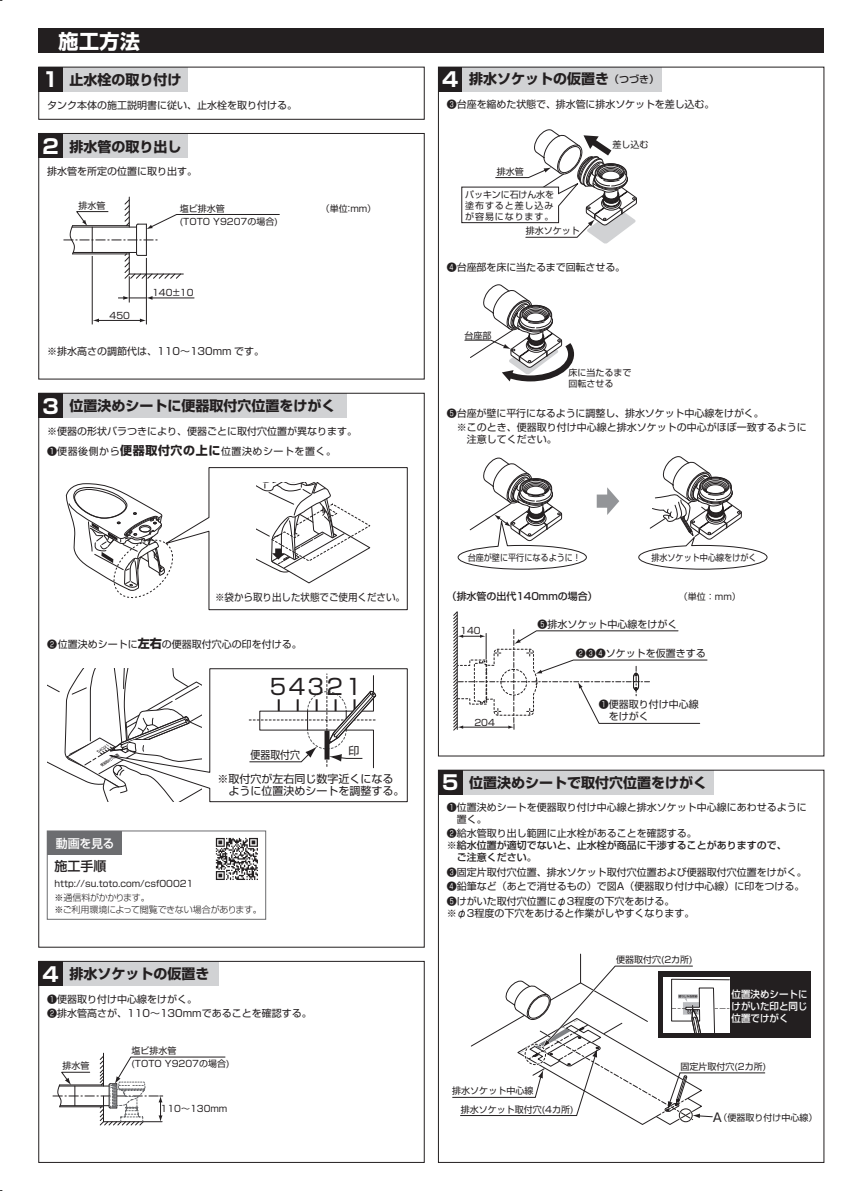
<style>
.page{position:relative;width:842px;height:1191px;background:#fff}
.page>*{position:absolute;margin:0;border:0;box-sizing:border-box;transform-origin:0 0}
.t1{font:21.7px "Shin Go Pro Regular 90 pv RKSJ H";letter-spacing:.11em;color:#231f20}
.t2{font:20px "Shin Go Pro Bold 90 pv RKSJ H";color:#fff}
.t3{font:14px "Shin Go Pro Bold 90 pv RKSJ H";color:#231f20}
.t4{font:13px "Shin Go Pro Medium 90 pv RKSJ H";color:#231f20}
.t5{font:12.1px "Shin Go Pro Regular 90 pv RKSJ H";color:#231f20}
.t6{font:12px "Shin Go Pro Medium 90 pv RKSJ H";letter-spacing:-.03em;color:#fff}
.t7{font:11px/12px "Shin Go Pro Regular 90 pv RKSJ H";color:#231f20}
.t8{font:11px "Shin Go Pro Regular 90 pv RKSJ H";color:#231f20;scale:.9 1}
.t9{font:10px/14.2px "Shin Go Pro Regular 90 pv RKSJ H";color:#231f20}
.t10{font:10px/12px "Shin Go Pro Medium 90 pv RKSJ H";color:#231f20}
.t11{font:10px "Shin Go Pro Regular 90 pv RKSJ H";letter-spacing:.05em;color:#231f20}
.t12{font:10px/12px "Shin Go Pro Medium 90 pv RKSJ H";color:#fff;text-align:justify;scale:.95 1}
.t13{font:10px "Shin Go Pro Regular 90 pv RKSJ H";color:#231f20;scale:.95 1}
.t14{font:9px/10.8px "Shin Go Pro Regular 90 pv RKSJ H";color:#231f20}
.t15{font:9px/12px "Shin Go Pro Light 90 pv RKSJ H";letter-spacing:-.035em;color:#231f20}
.t16{font:9px "Shin Go Pro Regular 90 pv RKSJ H";color:#231f20;scale:.9 1}
.s1{font-size:20px;color:#fff}
.s2{font-family:"Shin Go Pro Medium 90 pv RKSJ H"}
.s3{font-family:"Shin Go Pro Bold 90 pv RKSJ H";font-size:12px}
.s4{font-family:"Shin Go Pro Medium 90 pv RKSJ H";font-size:10px}
.s5{font-family:"Shin Go Pro Regular 90 pv RKSJ H"}
</style>
<div class="page">
<div style="left:39px;top:67px;width:24px;height:24px;background:#231f20"></div>
<div style="left:63px;top:67px;width:125px;height:24px;background:#d1d2d4"></div>
<div style="left:38px;top:67px;width:387px;height:53px;border:1px solid #231f20"></div>
<div style="left:39px;top:133px;width:24px;height:25px;background:#231f20"></div>
<div style="left:63px;top:133px;width:125px;height:25px;background:#d1d2d4"></div>
<div style="left:38px;top:133px;width:387px;height:247px;border:1px solid #231f20"></div>
<div style="left:39px;top:393px;width:24px;height:25px;background:#231f20"></div>
<div style="left:63px;top:393px;width:284px;height:25px;background:#d1d2d4"></div>
<div style="left:39px;top:29px;width:785px;height:24px;background:#231f20"></div>
<div style="left:438px;top:67px;width:25px;height:25px;background:#231f20"></div>
<div style="left:463px;top:67px;width:199px;height:25px;background:#d1d2d4"></div>
<div style="left:39px;top:962px;width:24px;height:24px;background:#231f20"></div>
<div style="left:63px;top:962px;width:156px;height:24px;background:#d1d2d4"></div>
<div style="left:38px;top:961px;width:387px;height:202px;border:1px solid #231f20"></div>
<div style="left:438px;top:770px;width:25px;height:25px;background:#231f20"></div>
<div style="left:463px;top:770px;width:250px;height:25px;background:#d1d2d4"></div>
<div style="left:438px;top:770px;width:386px;height:393px;border:1px solid #231f20"></div>
<div style="left:658px;top:971px;width:153px;height:67px;background:#231f20"></div>
<hr style="left:129px;top:197px;width:1px;height:30px;background:#231f20">
<hr style="left:146px;top:258px;width:1px;height:66px;background:#231f20">
<hr style="left:92px;top:256px;width:1px;height:68px;background:#231f20">
<svg style="left:63px;top:199px;width:217px;height:104px"></svg>
<hr style="left:97px;top:320px;width:46px;height:1px;background:#231f20">
<svg style="left:140px;top:319px;width:6px;height:3px"></svg>
<svg style="left:93px;top:319px;width:6px;height:3px"></svg>
<div style="left:47px;top:830px;width:219px;height:90px;border:1px solid #6c6d70"></div>
<div style="left:47px;top:831px;width:75px;height:23px;background:#6c6d70"></div>
<svg style="left:216px;top:838px;width:42px;height:42px"></svg>
<svg style="left:452px;top:954px;width:314px;height:171px"></svg>
<div style="left:525px;top:1044px;width:21px;height:21px;border:1px dashed #231f20;border-radius:50%"></div>
<svg style="left:47px;top:467px;width:361px;height:335px"></svg>
<svg style="left:461px;top:129px;width:176px;height:115px"></svg>
<hr style="left:103px;top:1053px;width:1px;height:33px;background:#231f20">
<svg style="left:53px;top:1056px;width:173px;height:70px"></svg>
<svg style="left:464px;top:284px;width:111px;height:98px"></svg>
<svg style="left:457px;top:457px;width:130px;height:113px"></svg>
<svg style="left:638px;top:456px;width:130px;height:114px"></svg>
<svg style="left:453px;top:611px;width:255px;height:120px"></svg>
<svg style="left:597px;top:487px;width:22px;height:28px"></svg>
<h2 class="t2" style="left:59px;top:34px;width:83px">施工方法</h2>
<h3 class="t3" style="left:43px;top:74px;width:140px"><span class="s1">1</span> 止水栓の取り付け</h3>
<p class="t9" style="left:47px;top:99px;width:252px">タンク本体の施工説明書に従い、止水栓を取り付ける。</p>
<h3 class="t3" style="left:43px;top:141px;width:140px"><span class="s1">2</span> 排水管の取り出し</h3>
<p class="t9" style="left:47px;top:166px;width:151px">排水管を所定の位置に取り出す。</p>
<p class="t14" style="left:78px;top:202px;width:28px">排水管</p>
<p class="t14" style="left:180px;top:203px;width:99px;line-height:13px">塩ビ排水管<br>(TOTO Y9207の場合)</p>
<p class="t14" style="left:110px;top:311px;width:22px">450</p>
<p class="t14" style="left:152px;top:288px;width:43px">140±10</p>
<p class="t9" style="left:47px;top:345px;width:218px">※排水高さの調節代は、110～130mm です。</p>
<p class="t14" style="left:321px;top:205px;width:57px">（単位：mm）</p>
<h3 class="t3" style="left:43px;top:401px;width:294px"><span class="s1">3</span> 位置決めシートに便器取付穴位置をけがく</h3>
<p class="t9" style="left:47px;top:425px;width:312px">※便器の形状バラつきにより、便器ごとに取付穴位置が異なります。</p>
<p class="t11" style="left:47px;top:448px;width:290px"><span class="s2">❶</span>便器後側から<span class="s3">便器取付穴の上に</span>位置決めシートを置く。</p>
<p class="t13" style="left:215px;top:594px;width:201px">※袋から取り出した状態でご使用ください。</p>
<p class="t9" style="left:47px;top:639px;width:256px">❷位置決めシートに<span class="s3">左右</span>の便器取付穴心の印を付ける。</p>
<h1 class="t1" style="left:270px;top:679px;width:94px">54321</h1>
<p class="t8" style="left:251px;top:751px;width:56px">便器取付穴</p>
<p class="t7" style="left:349px;top:747px;width:12px">印</p>
<p class="t7" style="left:217px;top:774px;width:189px">※取付穴が左右同じ数字近くになる　ように位置決めシートを調整する。</p>
<p class="t6" style="left:56px;top:838px;width:60px">動画を見る</p>
<h3 class="t4" style="left:54px;top:861px;width:53px">施工手順</h3>
<p class="t14" style="left:54px;top:880px;width:141px">http://su.toto.com/csf00021</p>
<p class="t15" style="left:54px;top:893px;width:209px">※通信料がかかります。<br>※ご利用環境によって閲覧できない場合があります。</p>
<h3 class="t3" style="left:43px;top:968px;width:168px"><span class="s1">4</span> 排水ソケットの仮置き</h3>
<p class="t9" style="left:47px;top:994px;width:266px">❶便器取り付け中心線をけがく。<br>❷排水管高さが、110～130mmであることを確認する。</p>
<p class="t14" style="left:62px;top:1062px;width:28px">排水管</p>
<p class="t14" style="left:132px;top:1045px;width:99px;line-height:13.1px">塩ビ排水管<br>(TOTO Y9207の場合)</p>
<p class="t14" style="left:161px;top:1104px;width:68px">110～130mm</p>
<h3 class="t3" style="left:442px;top:74px;width:218px"><span class="s1">4</span> 排水ソケットの仮置き<span class="s4">（つづき）</span></h3>
<p class="t9" style="left:447px;top:98px;width:269px">❸台座を縮めた状態で、排水管に排水ソケットを差し込む。</p>
<p class="t14" style="left:497px;top:168px;width:28px">排水管</p>
<p class="t14" style="left:465px;top:191px;width:90px;text-align:justify">パッキンに石けん水を塗布すると差し込みが容易になります。</p>
<p class="t14" style="left:526px;top:227px;width:55px">排水ソケット</p>
<p class="t14" style="left:613px;top:141px;width:37px">差し込む</p>
<p class="t9" style="left:447px;top:262px;width:180px">❹台座部を床に当たるまで回転させる。</p>
<p class="t14" style="left:464px;top:331px;width:28px">台座部</p>
<p class="t14" style="left:569px;top:368px;width:64px">床に当たるまで回転させる</p>
<p class="t9" style="left:447px;top:407px;width:361px">❺台座が壁に平行になるように調整し、排水ソケット中心線をけがく。<br>　※このとき、便器取り付け中心線と排水ソケットの中心がほぼ一致するように</p>
<p class="t9" style="left:447px;top:434px;width:111px">　　注意してください。</p>
<p class="t16" style="left:468px;top:554px;width:128px">台座が壁に平行になるように！</p>
<p class="t16" style="left:651px;top:554px;width:118px">排水ソケット中心線をけがく</p>
<p class="t10" style="left:447px;top:591px;width:152px">（排水管の出代140mmの場合）</p>
<p class="t14" style="left:679px;top:593px;width:63px">（単位：mm）</p>
<p class="t9" style="left:537px;top:618px;width:141px">❺排水ソケット中心線をけがく</p>
<p class="t14" style="left:460px;top:627px;width:22px">140</p>
<p class="t9" style="left:576px;top:648px;width:131px">❷❸❹ソケットを仮置きする</p>
<p class="t14" style="left:474px;top:718px;width:22px">204</p>
<p class="t9" style="left:599px;top:700px;width:101px;line-height:12px">❶便器取り付け中心線　をけがく</p>
<h3 class="t3" style="left:442px;top:777px;width:266px"><span class="s1">5</span> 位置決めシートで取付穴位置をけがく</h3>
<p class="t9" style="left:447px;top:803px;width:361px;line-height:12px">❶位置決めシートを便器取り付け中心線と排水ソケット中心線にあわせるように　置く。</p>
<p class="t9" style="left:447px;top:828px;width:251px">❷給水管取り出し範囲に止水栓があることを確認する。</p>
<p class="t10" style="left:447px;top:841px;width:341px">※給水位置が適切でないと、止水栓が商品に干渉することがありますので、　ご注意ください<span class="s5">。</span></p>
<p class="t9" style="left:447px;top:867px;width:361px">❸固定片取付穴位置、排水ソケット取付穴位置および便器取付穴位置をけがく。<br>❹鉛筆など（あとで消せるもの）で図A（便器取り付け中心線）に印をつける。<br>❺けがいた取付穴位置にφ3程度の下穴をあける。</p>
<p class="t9" style="left:447px;top:907px;width:249px">※φ3程度の下穴をあけると作業がしやすくなります。</p>
<p class="t14" style="left:616px;top:955px;width:78px">便器取付穴(2カ所)</p>
<p class="t12" style="left:732px;top:989px;width:81px">位置決めシートにけがいた印と同じ位置でけがく</p>
<p class="t14" style="left:452px;top:1087px;width:83px">排水ソケット中心線</p>
<p class="t14" style="left:461px;top:1105px;width:114px">排水ソケット取付穴(4カ所)</p>
<p class="t14" style="left:681px;top:1062px;width:87px">固定片取付穴(2カ所)</p>
<p class="t5" style="left:713px;top:1113px;width:11px">A</p>
<p class="t14" style="left:719px;top:1113px;width:100px">（便器取り付け中心線）</p>
</div>
